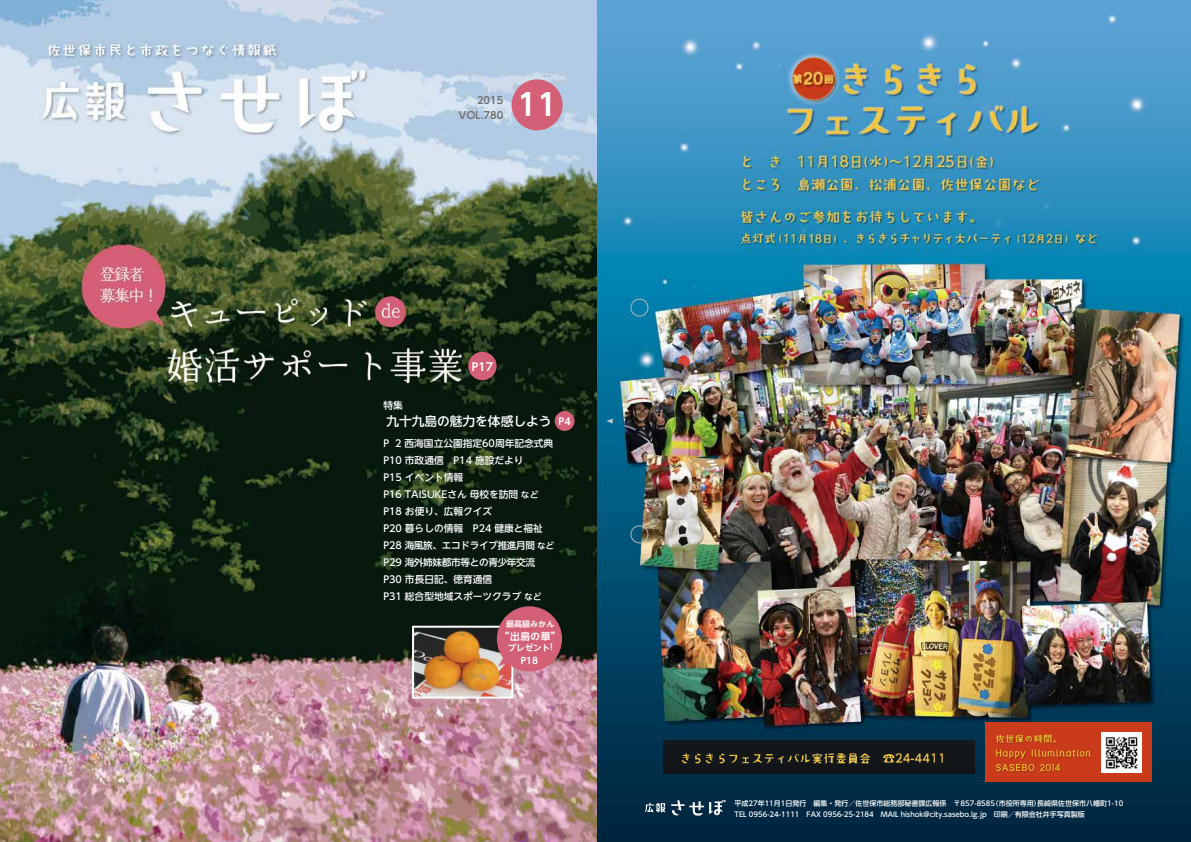
<style>
.page{position:relative;width:1191px;height:842px;background:#fff}
.page>*{position:absolute;margin:0;border:0;box-sizing:border-box;transform-origin:0 0}
.t1{font:700 30px "UD Shin Go NT Pro De";color:#fff}
.t2{font:500 12.7px "UD Shin Go NT Pro";color:#fff}
.t3{font:700 11px "UD Shin Go NT Pro De";color:#fff}
.t4{font:700 10px "UD Shin Go NT Pro De";letter-spacing:-.34em;color:#727171}
.t5{font:500 9.7px/17px "UD Shin Go NT Pro";color:#fff}
.t6{font:500 9.7px/17px "UD Shin Go NT Pro";letter-spacing:-.03em;color:#fff}
.t7{font:500 9.7px "UD Shin Go NT Pro";letter-spacing:-.185em;color:#fff}
.t8{font:700 9.7px "UD Shin Go NT Pro De";color:#fff}
.t9{font:700 9px "UD Shin Go NT Pro De";color:#fff}
.t10{font:500 8.7px "UD Shin Go NT Pro";color:#fff}
.t11{font:700 8.5px "UD Shin Go NT Pro De";color:#fff}
.t12{font:700 8px "UD Shin Go NT Pro De";color:#fff}
.t13{font:500 7px "UD Shin Go NT Pro";color:#fff}
.t14{font:500 7px "UD Shin Go NT Pro";letter-spacing:-.34em;color:#fff}
.t15{font:500 7px "UD Shin Go NT Pro";letter-spacing:-.38em;color:#fff}
.t16{font:5.6px "Edigai OTF Go Iwata";color:#c9caca;scale:1.79 1}
</style>
<div class="page">
<img style="left:0;top:0;width:1191px;height:842px">
<img style="left:792px;top:57px;width:43px;height:43px;border-radius:21px">
<img style="left:663px;top:740px;width:311px;height:34px">
<img style="left:985px;top:722px;width:166px;height:60px">
<div style="left:631px;top:526px;width:17px;height:17px;border:1px solid #b5b6b6;border-radius:50%"></div>
<div style="left:631px;top:299px;width:17px;height:17px;border:1px solid #b5b6b6;border-radius:50%"></div>
<svg style="left:645px;top:800px;width:80px;height:15px"></svg>
<img style="left:1101px;top:733px;width:40px;height:40px">
<div style="left:511px;top:79px;width:51px;height:51px;background:#d36076;border-radius:50%"></div>
<img style="left:415px;top:629px;width:95px;height:66px">
<div style="left:412px;top:626px;width:101px;height:72px;border:2px solid #fff"></div>
<div style="left:497px;top:606px;width:65px;height:65px;background:#d36076;border-radius:50%"></div>
<div style="left:468px;top:352px;width:28px;height:28px;background:#d36076;border-radius:50%"></div>
<div style="left:555px;top:411px;width:19px;height:20px;background:#d36076;border-radius:50%"></div>
<svg style="left:495px;top:652px;width:19px;height:19px"></svg>
<p class="t4" style="left:477px;top:92px;width:31px">2015</p>
<h1 class="t1" style="left:517px;top:81px;width:51px">11</h1>
<p class="t4" style="left:481px;top:107px;width:28px">.780</p>
<p class="t4" style="left:458px;top:107px;width:29px">VOL</p>
<p class="t3" style="left:472px;top:358px;width:12px">P</p>
<p class="t3" style="left:478px;top:358px;width:20px">17</p>
<p class="t5" style="left:383px;top:396px;width:21px">特集</p>
<h2 class="t2" style="left:386px;top:411px;width:167px">九十九島の魅力を体感しよう</h2>
<p class="t5" style="left:495px;top:434px;width:60px">周年記念式典</p>
<p class="t8" style="left:558px;top:413px;width:11px">P</p>
<p class="t8" style="left:564px;top:413px;width:11px">4</p>
<p class="t5" style="left:459px;top:434px;width:66px;text-indent:-76px">P 2西海国立公園指定60<br>14施設だより</p>
<p class="t5" style="left:389px;top:451px;width:75px">10市政通信　P</p>
<p class="t5" style="left:389px;top:451px;width:75px;text-indent:-6px">P<br>15イベント情報</p>
<p class="t5" style="left:383px;top:468px;width:11px">P</p>
<p class="t7" style="left:389px;top:486px;width:131px">16TAISUKEさん母校を訪問</p>
<p class="t5" style="left:389px;top:485px;width:104px;text-indent:-6px">P<br>18お便り、広報クイズ</p>
<p class="t10" style="left:521px;top:487px;width:19px">など</p>
<p class="t5" style="left:383px;top:502px;width:11px">P</p>
<p class="t5" style="left:479px;top:519px;width:66px">24健康と福祉</p>
<p class="t5" style="left:389px;top:519px;width:95px">20暮らしの情報　P</p>
<p class="t5" style="left:383px;top:519px;width:11px">P</p>
<p class="t6" style="left:389px;top:536px;width:147px">28海風旅、エコドライブ推進月間</p>
<p class="t6" style="left:389px;top:536px;width:147px;text-indent:-6px">P<br>29海外姉妹都市等との青少年交流</p>
<p class="t10" style="left:537px;top:538px;width:18px">など</p>
<p class="t5" style="left:389px;top:553px;width:104px;text-indent:-6px">P<br>30市長日記、徳育通信</p>
<p class="t5" style="left:383px;top:570px;width:11px">P</p>
<p class="t5" style="left:389px;top:587px;width:134px">31総合型地域スポーツクラブ</p>
<p class="t5" style="left:383px;top:587px;width:11px">P</p>
<p class="t10" style="left:524px;top:589px;width:19px">など</p>
<p class="t12" style="left:506px;top:617px;width:49px">最高級みかん</p>
<p class="t8" style="left:500px;top:628px;width:62px">“出島の華“</p>
<p class="t11" style="left:550px;top:640px;width:10px">!</p>
<p class="t11" style="left:508px;top:641px;width:44px">プレゼント</p>
<p class="t9" style="left:526px;top:653px;width:16px">18</p>
<p class="t9" style="left:521px;top:653px;width:10px">P</p>
<p class="t16" style="left:605px;top:418px;width:7px">資</p>
<p class="t13" style="left:1037px;top:798px;width:90px">長崎県佐世保市八幡町1-10</p>
<p class="t13" style="left:991px;top:798px;width:51px">（市役所専用）</p>
<p class="t13" style="left:734px;top:798px;width:27px">平成27</p>
<p class="t13" style="left:785px;top:798px;width:213px">日発行　編集・発行／佐世保市総務部秘書課広報係　〒 857-8585</p>
<p class="t13" style="left:757px;top:798px;width:20px">年11</p>
<p class="t13" style="left:774px;top:798px;width:15px">月1</p>
<p class="t13" style="left:977px;top:808px;width:109px">. 　印刷／有限会社井手写真製版</p>
<p class="t15" style="left:874px;top:808px;width:54px">　MAIL hishok</p>
<p class="t13" style="left:944px;top:808px;width:29px">sasebo</p>
<p class="t13" style="left:969px;top:808px;width:21px">l g. jp</p>
<p class="t14" style="left:749px;top:808px;width:55px">0956-24-1111</p>
<p class="t14" style="left:799px;top:808px;width:78px">　FAX 0956-25-2184</p>
<p class="t13" style="left:923px;top:808px;width:23px">@city</p>
<p class="t13" style="left:734px;top:808px;width:17px">TEL</p>
<p class="t13" style="left:942px;top:808px;width:8px">.</p>
</div>
